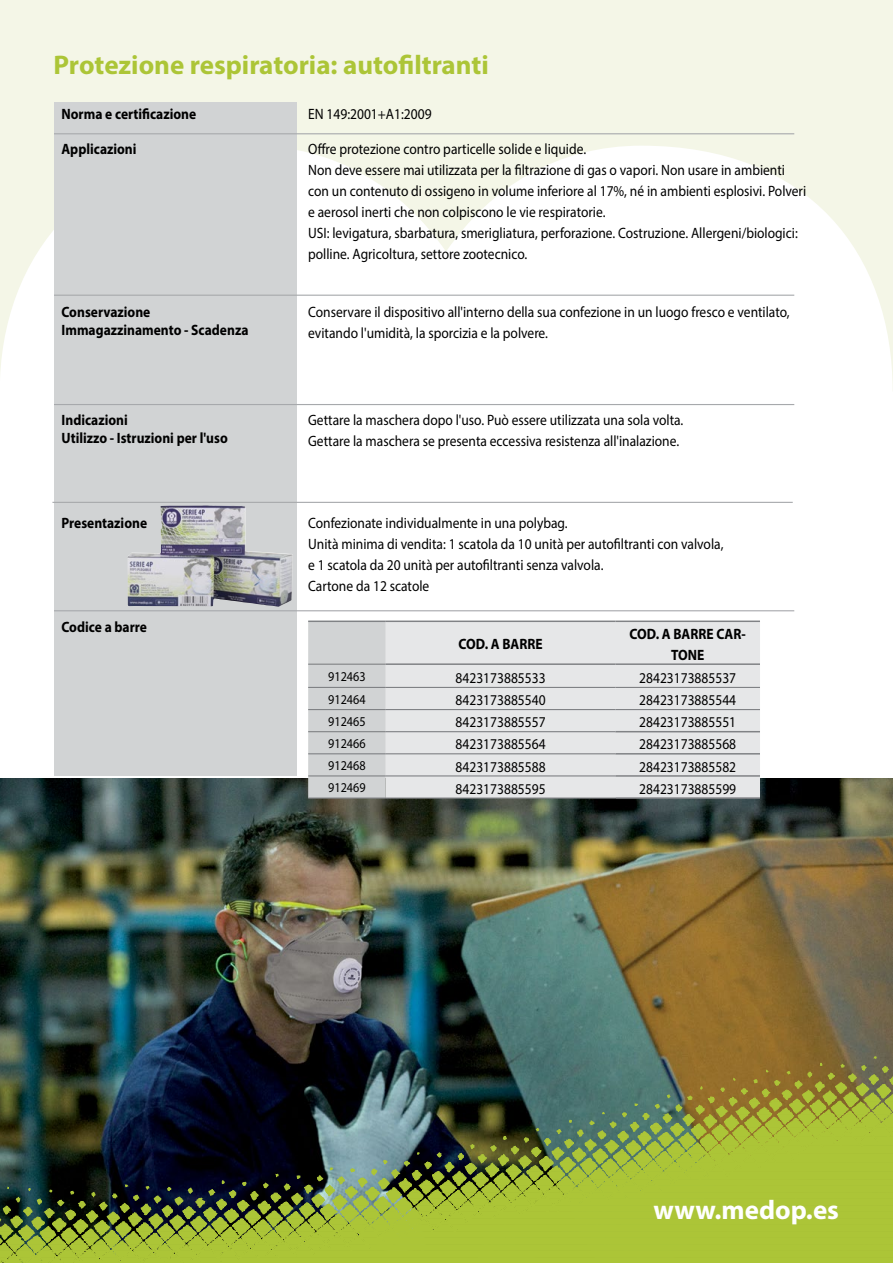
<style>
.page{position:relative;width:893px;height:1263px;background:#fff}
.page>*{position:absolute;margin:0;border:0;box-sizing:border-box;transform-origin:0 0}
.t1{font:700 27px "Myriad Pro";color:#acc537}
.t2{font:700 27px "Myriad Pro";color:#fff}
.t3{font:15px/21px "Myriad Pro";color:#000;scale:.9 1}
.t4{font:700 15px/18px "Myriad Pro";color:#000;scale:.9 1}
.t5{font:13.5px "Myriad Pro";color:#000;scale:.9 1}
</style>
<div class="page">
<img style="left:0;top:778px;width:893px;height:278px">
<img style="left:0;top:1056px;width:893px;height:207px">
<svg style="left:0;top:0;width:893px;height:392px;fill:#f4f6e7"></svg>
<div style="left:54px;top:102px;width:242px;height:674px;background:#d1d3d4"></div>
<hr style="left:54px;top:610px;width:740px;height:1px;background:#a7a9ac">
<hr style="left:52px;top:502px;width:741px;height:1px;background:#a7a9ac">
<hr style="left:54px;top:295px;width:740px;height:1px;background:#a7a9ac">
<hr style="left:54px;top:404px;width:740px;height:1px;background:#a7a9ac">
<hr style="left:54px;top:133px;width:740px;height:1px;background:#a7a9ac">
<div style="left:308px;top:622px;width:78px;height:175px;background:#d1d3d4"></div>
<div style="left:386px;top:622px;width:374px;height:175px;background:#e6e7e8"></div>
<hr style="left:308px;top:664px;width:78px;height:1px;background:#808285">
<hr style="left:308px;top:687px;width:78px;height:1px;background:#808285">
<hr style="left:386px;top:687px;width:229px;height:1px;background:#808285">
<hr style="left:615px;top:687px;width:145px;height:1px;background:#808285">
<hr style="left:308px;top:709px;width:78px;height:1px;background:#808285">
<hr style="left:386px;top:709px;width:229px;height:1px;background:#808285">
<hr style="left:615px;top:709px;width:145px;height:1px;background:#808285">
<hr style="left:308px;top:731px;width:78px;height:1px;background:#808285">
<hr style="left:386px;top:731px;width:229px;height:1px;background:#808285">
<hr style="left:308px;top:753px;width:78px;height:1px;background:#808285">
<hr style="left:386px;top:753px;width:229px;height:1px;background:#808285">
<hr style="left:308px;top:775px;width:78px;height:1px;background:#808285">
<hr style="left:386px;top:775px;width:229px;height:1px;background:#808285">
<hr style="left:308px;top:797px;width:78px;height:2px;background:#808285">
<hr style="left:386px;top:797px;width:229px;height:2px;background:#808285">
<hr style="left:308px;top:620px;width:78px;height:2px;background:#808285">
<hr style="left:386px;top:620px;width:229px;height:2px;background:#808285">
<hr style="left:615px;top:620px;width:145px;height:2px;background:#808285">
<hr style="left:386px;top:663px;width:229px;height:2px;background:#808285">
<hr style="left:615px;top:663px;width:145px;height:2px;background:#808285">
<hr style="left:615px;top:731px;width:145px;height:1px;background:#808285">
<hr style="left:615px;top:753px;width:145px;height:1px;background:#808285">
<hr style="left:615px;top:775px;width:145px;height:2px;background:#808285">
<hr style="left:615px;top:797px;width:145px;height:2px;background:#808285">
<img style="left:127px;top:505px;width:166px;height:102px">
<h1 class="t1" style="left:54px;top:48px;width:437px">Protezione respiratoria: autofiltranti</h1>
<p class="t4" style="left:62px;top:105px;width:151px">Norma e certificazione</p>
<p class="t4" style="left:62px;top:139px;width:85px">Applicazioni</p>
<p class="t3" style="left:308px;top:104px;width:139px">EN 149:2001+A1:2009</p>
<p class="t3" style="left:308px;top:138px;width:555px">Offre protezione contro particelle solide e liquide.<br>Non deve essere mai utilizzata per la filtrazione di gas o vapori. Non usare in ambienti con un contenuto di ossigeno in volume inferiore al 17%, né in ambienti esplosivi. Polveri e aerosol inerti che non colpiscono le vie respiratorie.<br>USI: levigatura, sbarbatura, smerigliatura, perforazione. Costruzione. Allergeni/biologici: polline. Agricoltura, settore zootecnico.</p>
<p class="t4" style="left:62px;top:302px;width:209px">Conservazione<br>Immagazzinamento - Scadenza</p>
<p class="t3" style="left:308px;top:301px;width:536px">Conservare il dispositivo all'interno della sua confezione in un luogo fresco e ventilato, evitando l'umidità, la sporcizia e la polvere.</p>
<p class="t4" style="left:62px;top:411px;width:186px">Indicazioni<br>Utilizzo - Istruzioni per l'uso</p>
<p class="t3" style="left:308px;top:410px;width:418px">Gettare la maschera dopo l'uso. Può essere utilizzata una sola volta.<br>Gettare la maschera se presenta eccessiva resistenza all'inalazione.</p>
<p class="t4" style="left:62px;top:513px;width:97px">Presentazione</p>
<p class="t3" style="left:308px;top:512px;width:463px">Confezionate individualmente in una polybag.<br>Unità minima di vendita: 1 scatola da 10 unità per autofiltranti con valvola, e 1 scatola da 20 unità per autofiltranti senza valvola.<br>Cartone da 12 scatole</p>
<p class="t4" style="left:62px;top:617px;width:96px">Codice a barre</p>
<p class="t4" style="left:458px;top:635px;width:95px">COD. A BARRE</p>
<p class="t4" style="left:630px;top:623px;width:131px;line-height:21px;text-align:center">COD. A BARRE CAR-<br>TONE</p>
<p class="t5" style="left:328px;top:668px;width:43px">912463</p>
<p class="t3" style="left:456px;top:667px;width:102px">8423173885533</p>
<p class="t3" style="left:639px;top:667px;width:109px">28423173885537</p>
<p class="t5" style="left:328px;top:691px;width:43px">912464</p>
<p class="t3" style="left:456px;top:689px;width:102px">8423173885540</p>
<p class="t3" style="left:639px;top:689px;width:109px">28423173885544</p>
<p class="t5" style="left:328px;top:713px;width:43px">912465</p>
<p class="t3" style="left:456px;top:711px;width:102px">8423173885557</p>
<p class="t3" style="left:639px;top:711px;width:109px">28423173885551</p>
<p class="t5" style="left:328px;top:735px;width:43px">912466</p>
<p class="t3" style="left:456px;top:734px;width:102px">8423173885564</p>
<p class="t3" style="left:639px;top:734px;width:109px">28423173885568</p>
<p class="t5" style="left:328px;top:757px;width:43px">912468</p>
<p class="t3" style="left:456px;top:756px;width:102px">8423173885588</p>
<p class="t3" style="left:639px;top:756px;width:109px">28423173885582</p>
<p class="t5" style="left:328px;top:779px;width:43px">912469</p>
<p class="t3" style="left:456px;top:778px;width:102px">8423173885595</p>
<p class="t3" style="left:639px;top:778px;width:109px">28423173885599</p>
<h1 class="t2" style="left:653px;top:1192px;width:187px">www.medop.es</h1>
</div>
